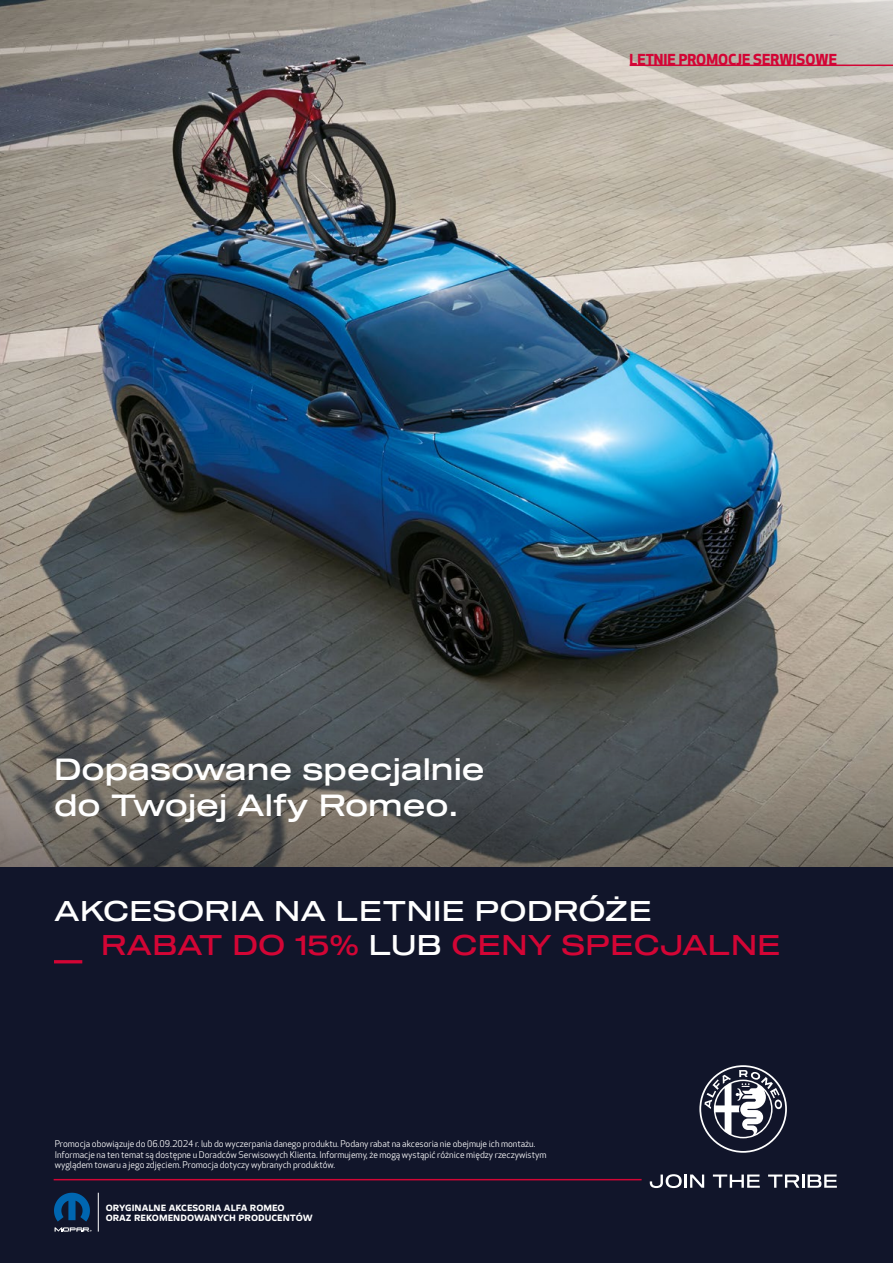
<style>
.page{position:relative;width:893px;height:1263px;background:#fff}
.page>*{position:absolute;margin:0;border:0;box-sizing:border-box;transform-origin:0 0}
.t1{font:30px/36px "Sequel 100 Black 45";color:#fff}
.t2{font:27.9px/33.6px "Sequel 100 Black 45";letter-spacing:.01em;color:#fff}
.t3{font:700 14.85px "Apex New";color:#d30535}
.t4{font:700 10.5px/10.5px "Opel Next";color:#fff}
.t5{font:9px/10.8px "Apex New";color:#fff}
.s1{color:#d30535}
</style>
<div class="page">
<img style="left:0;top:0;width:893px;height:590px">
<img style="left:344px;top:0;width:549px;height:414px">
<img style="left:370px;top:0;width:523px;height:315px">
<img style="left:0;top:590px;width:893px;height:277px">
<div style="left:0;top:867px;width:893px;height:396px;background:#11152a"></div>
<hr style="left:54px;top:1179px;width:588px;height:1px;background:#d30535">
<hr style="left:54px;top:960px;width:28px;height:3px;background:#d30535">
<svg style="left:55px;top:1227px;width:37px;height:5px"></svg>
<svg style="left:54px;top:1193px;width:36px;height:28px"></svg>
<hr style="left:98px;top:1193px;width:1px;height:38px;background:#fff">
<hr style="left:630px;top:65px;width:263px;height:1px;background:#d30535">
<svg style="left:699px;top:1065px;width:88px;height:88px"></svg>
<svg style="left:650px;top:1174px;width:32px;height:14px"></svg>
<hr style="left:684px;top:1174px;width:3px;height:14px;background:#fff">
<svg style="left:690px;top:1174px;width:14px;height:14px"></svg>
<svg style="left:713px;top:1174px;width:47px;height:14px"></svg>
<svg style="left:768px;top:1174px;width:69px;height:14px"></svg>
<h3 class="t3" style="left:630px;top:51px;width:209px">LETNIE PROMOCJE SERWISOWE</h3>
<h1 class="t1" style="left:54px;top:753px;width:432px">Dopasowane specjalnie do Twojej Alfy Romeo.</h1>
<h2 class="t2" style="left:101px;top:896px;width:681px;text-indent:-47px">AKCESORIA NA LETNIE PODRÓŻE<br><span class="s1">RABAT DO 15%</span> LUB <span class="s1">CENY SPECJALNE</span></h2>
<p class="t5" style="left:55px;top:1138px;width:493px">Promocja obowiązuje do 06.09.2024 r. lub do wyczerpania danego produktu. Podany rabat na akcesoria nie obejmuje ich montażu.<br>Informacje na ten temat są dostępne u Doradców Serwisowych Klienta. Informujemy, że mogą wystąpić różnice między rzeczywistym wyglądem towaru a jego zdjęciem. Promocja dotyczy wybranych produktów.</p>
<p class="t4" style="left:106px;top:1202px;width:208px">ORYGINALNE AKCESORIA ALFA ROMEO<br>ORAZ REKOMENDOWANYCH PRODUCENTÓW</p>
</div>
